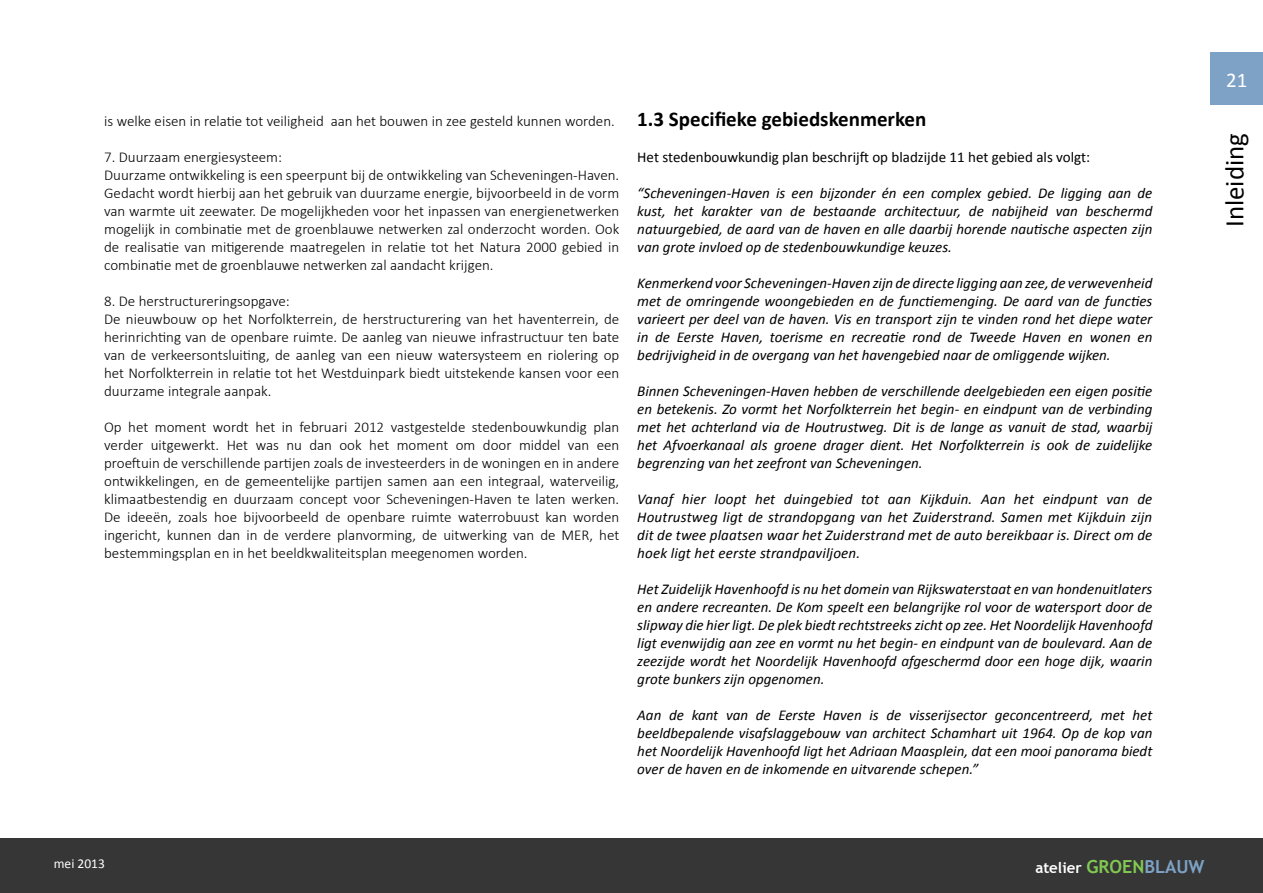
<style>
.page{position:relative;width:1263px;height:893px;background:#fff}
.page>*{position:absolute;margin:0;border:0;box-sizing:border-box;transform-origin:0 0}
.t1{font:27px "Calibri";color:#000}
.t2{font:700 21px "Calibri";color:#000}
.t3{font:21px "Calibri";color:#fff}
.t4{font:italic 15px/18px "Calibri";color:#000;text-align:justify}
.t5{font:300 15px/18px "Calibri";color:#000}
.t6{font:15px "Calibri";color:#000}
.t7{font:700 15px "Trebuchet MS";color:#fff}
.t8{font:13.5px "Calibri";color:#fff}
.s1{font-size:18px;color:#81c951}
.s2{font-size:18px;color:#7da2c5}
</style>
<div class="page">
<div style="left:1210px;top:53px;width:53px;height:52px;background:#7da2c5"></div>
<div style="left:0;top:839px;width:1263px;height:54px;background:#363636"></div>
<p class="t5" style="left:104px;top:112px;width:512px">is welke eisen in relatie tot veiligheid aan het bouwen in zee gesteld kunnen worden.</p>
<p class="t5" style="left:104px;top:148px;width:517px">7. Duurzaam energiesysteem:<br>Duurzame ontwikkeling is een speerpunt bij de ontwikkeling van Scheveningen-Haven.<br>Gedacht wordt hierbij aan het gebruik van duurzame energie, bijvoorbeeld in de vorm van warmte uit zeewater. De mogelijkheden voor het inpassen van energienetwerken mogelijk in combinatie met de groenblauwe netwerken zal onderzocht worden. Ook de realisatie van mitigerende maatregelen in relatie tot het Natura 2000 gebied in combinatie met de groenblauwe netwerken zal aandacht krijgen.</p>
<p class="t5" style="left:104px;top:292px;width:517px">8. De herstructureringsopgave:<br>De nieuwbouw op het Norfolkterrein, de herstructurering van het haventerrein, de herinrichting van de openbare ruimte. De aanleg van nieuwe infrastructuur ten bate van de verkeersontsluiting, de aanleg van een nieuw watersysteem en riolering op het Norfolkterrein in relatie tot het Westduinpark biedt uitstekende kansen voor een duurzame integrale aanpak.</p>
<p class="t5" style="left:104px;top:418px;width:517px;text-align:justify">Op het moment wordt het in februari 2012 vastgestelde stedenbouwkundig plan verder uitgewerkt. Het was nu dan ook het moment om door middel van een proeftuin de verschillende partijen zoals de investeerders in de woningen en in andere ontwikkelingen, en de gemeentelijke partijen samen aan een integraal, waterveilig, klimaatbestendig en duurzaam concept voor Scheveningen-Haven te laten werken.<br>De ideeën, zoals hoe bijvoorbeeld de openbare ruimte waterrobuust kan worden ingericht, kunnen dan in de verdere planvorming, de uitwerking van de MER, het bestemmingsplan en in het beeldkwaliteitsplan meegenomen worden.</p>
<h2 class="t2" style="left:637px;top:106px;width:291px">1.3 Specifieke gebiedskenmerken</h2>
<p class="t6" style="left:637px;top:148px;width:454px">Het stedenbouwkundig plan beschrijft op bladzijde 11 het gebied als volgt:</p>
<p class="t4" style="left:637px;top:183px;width:517px">“Scheveningen-Haven is een bijzonder én een complex gebied. De ligging aan de kust, het karakter van de bestaande architectuur, de nabijheid van beschermd natuurgebied, de aard van de haven en alle daarbij horende nautische aspecten zijn van grote invloed op de stedenbouwkundige keuzes.</p>
<p class="t4" style="left:637px;top:273px;width:517px">Kenmerkend voor Scheveningen-Haven zijn de directe ligging aan zee, de verwevenheid met de omringende woongebieden en de functiemenging. De aard van de functies varieert per deel van de haven. Vis en transport zijn te vinden rond het diepe water in de Eerste Haven, toerisme en recreatie rond de Tweede Haven en wonen en bedrijvigheid in de overgang van het havengebied naar de omliggende wijken.</p>
<p class="t4" style="left:637px;top:381px;width:517px">Binnen Scheveningen-Haven hebben de verschillende deelgebieden een eigen positie en betekenis. Zo vormt het Norfolkterrein het begin- en eindpunt van de verbinding met het achterland via de Houtrustweg. Dit is de lange as vanuit de stad, waarbij het Afvoerkanaal als groene drager dient. Het Norfolkterrein is ook de zuidelijke begrenzing van het zeefront van Scheveningen.</p>
<p class="t4" style="left:637px;top:489px;width:517px">Vanaf hier loopt het duingebied tot aan Kijkduin. Aan het eindpunt van de Houtrustweg ligt de strandopgang van het Zuiderstrand. Samen met Kijkduin zijn dit de twee plaatsen waar het Zuiderstrand met de auto bereikbaar is. Direct om de hoek ligt het eerste strandpaviljoen.</p>
<p class="t4" style="left:637px;top:579px;width:517px">Het Zuidelijk Havenhoofd is nu het domein van Rijkswaterstaat en van hondenuitlaters en andere recreanten. De Kom speelt een belangrijke rol voor de watersport door de slipway die hier ligt. De plek biedt rechtstreeks zicht op zee. Het Noordelijk Havenhoofd ligt evenwijdig aan zee en vormt nu het begin- en eindpunt van de boulevard. Aan de zeezijde wordt het Noordelijk Havenhoofd afgeschermd door een hoge dijk, waarin grote bunkers zijn opgenomen.</p>
<p class="t4" style="left:637px;top:705px;width:517px">Aan de kant van de Eerste Haven is de visserijsector geconcentreerd, met het beeldbepalende visafslaggebouw van architect Schamhart uit 1964. Op de kop van het Noordelijk Havenhoofd ligt het Adriaan Maasplein, dat een mooi panorama biedt over de haven en de inkomende en uitvarende schepen.”</p>
<h2 class="t3" style="left:1226px;top:67px;width:23px">21</h2>
<h1 class="t1" style="left:1218px;top:227px;width:96px;rotate:-90deg">Inleiding</h1>
<p class="t8" style="left:54px;top:855px;width:53px">mei 2013</p>
<p class="t7" style="left:1035px;top:859px;width:171px">atelier <span class="s1">GROEN</span><span class="s2">BLAUW</span></p>
</div>
